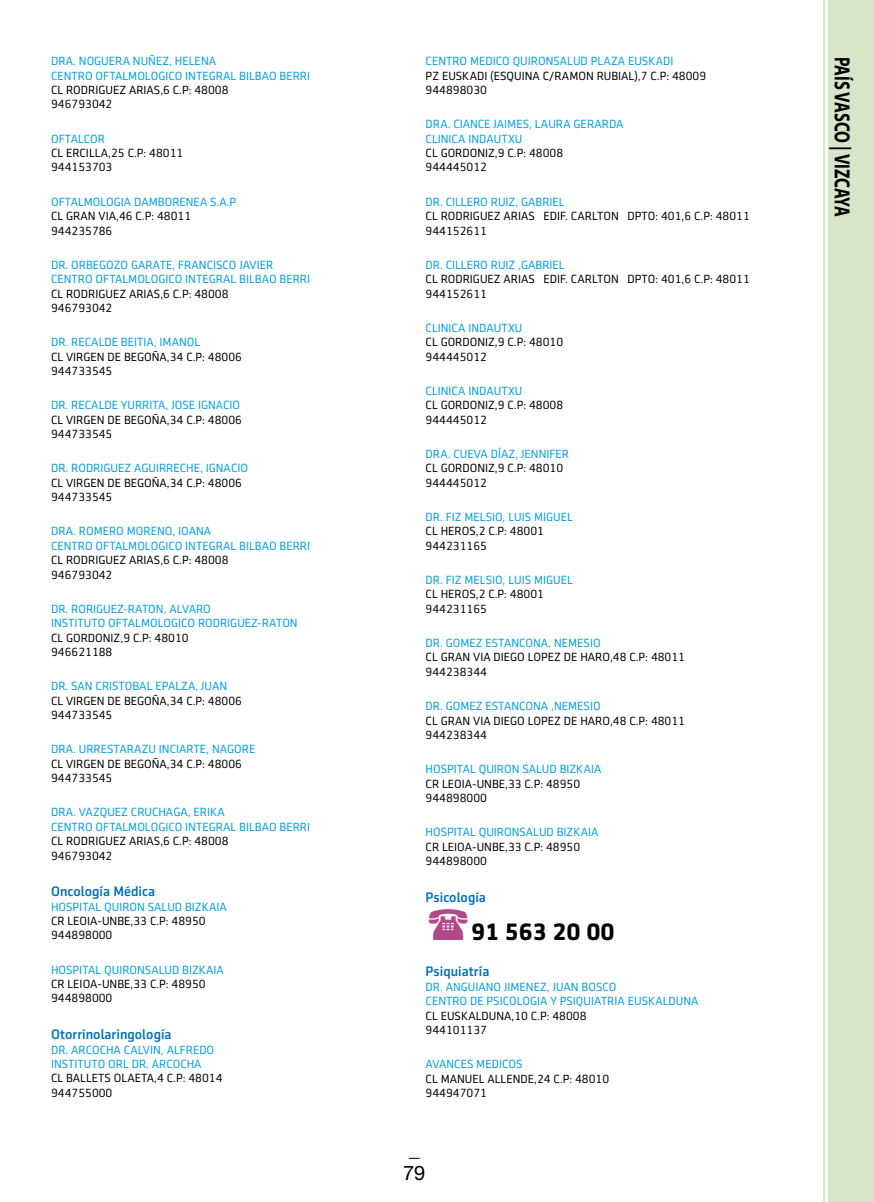
<style>
.page{position:relative;width:874px;height:1202px;background:#fff}
.page>*{position:absolute;margin:0;border:0;box-sizing:border-box;transform-origin:0 0}
.ICONO{font:700 24px "Sentico Sans DT";letter-spacing:-.005em;color:#000}
.t1{font:700 22px "Myriad Pro";letter-spacing:-.01em;color:#000;scale:.75 1}
.t2{font:20px "Helvetica Neue LT Std";color:#000}
.NOMBRE_ESPECIALIDAD{font:500 14px "Sentico Sans DT";color:#0070ba}
.DOMICILIO{font:12px "Sentico Sans DT";color:#000}
.TEXTO_ENTIDAD{font:12px "Sentico Sans DT";color:#009fe3}
.TELEFONO{font:12px "Sentico Sans DT";color:#000}
.CENTRO{font:12px "Sentico Sans DT";color:#009fe3}
</style>
<div class="page">
<div style="left:828px;top:0;width:45px;height:1202px;background:#d7e6c8"></div>
<hr style="left:822px;top:0;width:2px;height:1202px;background:#d7e6c8">
<p class="TEXTO_ENTIDAD" style="left:51px;top:55px;width:166px">DRA. NOGUERA NUÑEZ, HELENA</p>
<p class="CENTRO" style="left:51px;top:69px;width:260px">CENTRO OFTALMOLOGICO INTEGRAL BILBAO BERRI</p>
<p class="DOMICILIO" style="left:51px;top:83px;width:179px">CL RODRIGUEZ ARIAS,6 C.P: 48008</p>
<p class="TELEFONO" style="left:51px;top:98px;width:63px">946793042</p>
<p class="TEXTO_ENTIDAD" style="left:51px;top:132px;width:55px">OFTALCOR</p>
<p class="DOMICILIO" style="left:51px;top:146px;width:134px">CL ERCILLA,25 C.P: 48011</p>
<p class="TELEFONO" style="left:51px;top:161px;width:63px">944153703</p>
<p class="TEXTO_ENTIDAD" style="left:51px;top:195px;width:187px">OFTALMOLOGIA DAMBORENEA S.A.P</p>
<p class="DOMICILIO" style="left:51px;top:209px;width:142px">CL GRAN VIA,46 C.P: 48011</p>
<p class="TELEFONO" style="left:51px;top:224px;width:63px">944235786</p>
<p class="TEXTO_ENTIDAD" style="left:51px;top:258px;width:223px">DR. ORBEGOZO GARATE, FRANCISCO JAVIER</p>
<p class="CENTRO" style="left:51px;top:273px;width:260px">CENTRO OFTALMOLOGICO INTEGRAL BILBAO BERRI</p>
<p class="DOMICILIO" style="left:51px;top:287px;width:179px">CL RODRIGUEZ ARIAS,6 C.P: 48008</p>
<p class="TELEFONO" style="left:51px;top:301px;width:63px">946793042</p>
<p class="TEXTO_ENTIDAD" style="left:51px;top:336px;width:151px">DR. RECALDE BEITIA, IMANOL</p>
<p class="DOMICILIO" style="left:51px;top:350px;width:192px">CL VIRGEN DE BEGOÑA,34 C.P: 48006</p>
<p class="TELEFONO" style="left:51px;top:364px;width:63px">944733545</p>
<p class="TEXTO_ENTIDAD" style="left:51px;top:399px;width:190px">DR. RECALDE YURRITA, JOSE IGNACIO</p>
<p class="DOMICILIO" style="left:51px;top:413px;width:192px">CL VIRGEN DE BEGOÑA,34 C.P: 48006</p>
<p class="TELEFONO" style="left:51px;top:427px;width:63px">944733545</p>
<p class="TEXTO_ENTIDAD" style="left:51px;top:462px;width:198px">DR. RODRIGUEZ AGUIRRECHE, IGNACIO</p>
<p class="DOMICILIO" style="left:51px;top:476px;width:192px">CL VIRGEN DE BEGOÑA,34 C.P: 48006</p>
<p class="TELEFONO" style="left:51px;top:490px;width:63px">944733545</p>
<p class="TEXTO_ENTIDAD" style="left:51px;top:525px;width:162px">DRA. ROMERO MORENO, IOANA</p>
<p class="CENTRO" style="left:51px;top:539px;width:260px">CENTRO OFTALMOLOGICO INTEGRAL BILBAO BERRI</p>
<p class="DOMICILIO" style="left:51px;top:553px;width:179px">CL RODRIGUEZ ARIAS,6 C.P: 48008</p>
<p class="TELEFONO" style="left:51px;top:568px;width:63px">946793042</p>
<p class="TEXTO_ENTIDAD" style="left:51px;top:602px;width:161px">DR. RORIGUEZ-RATON, ALVARO</p>
<p class="CENTRO" style="left:51px;top:617px;width:248px">INSTITUTO OFTALMOLOGICO RODRIGUEZ-RATON</p>
<p class="DOMICILIO" style="left:51px;top:631px;width:139px">CL GORDONIZ,9 C.P: 48010</p>
<p class="TELEFONO" style="left:51px;top:645px;width:63px">946621188</p>
<p class="TEXTO_ENTIDAD" style="left:51px;top:680px;width:178px">DR. SAN CRISTOBAL EPALZA, JUAN</p>
<p class="DOMICILIO" style="left:51px;top:694px;width:192px">CL VIRGEN DE BEGOÑA,34 C.P: 48006</p>
<p class="TELEFONO" style="left:51px;top:708px;width:63px">944733545</p>
<p class="TEXTO_ENTIDAD" style="left:51px;top:743px;width:206px">DRA. URRESTARAZU INCIARTE, NAGORE</p>
<p class="DOMICILIO" style="left:51px;top:757px;width:192px">CL VIRGEN DE BEGOÑA,34 C.P: 48006</p>
<p class="TELEFONO" style="left:51px;top:771px;width:63px">944733545</p>
<p class="TEXTO_ENTIDAD" style="left:51px;top:806px;width:175px">DRA. VAZQUEZ CRUCHAGA, ERIKA</p>
<p class="CENTRO" style="left:51px;top:820px;width:260px">CENTRO OFTALMOLOGICO INTEGRAL BILBAO BERRI</p>
<p class="DOMICILIO" style="left:51px;top:834px;width:179px">CL RODRIGUEZ ARIAS,6 C.P: 48008</p>
<p class="TELEFONO" style="left:51px;top:849px;width:63px">946793042</p>
<p class="NOMBRE_ESPECIALIDAD" style="left:51px;top:884px;width:105px">Oncología Médica</p>
<p class="TEXTO_ENTIDAD" style="left:51px;top:900px;width:177px">HOSPITAL QUIRON SALUD BIZKAIA</p>
<p class="DOMICILIO" style="left:51px;top:914px;width:156px">CR LEOIA-UNBE,33 C.P: 48950</p>
<p class="TELEFONO" style="left:51px;top:929px;width:63px">944898000</p>
<p class="TEXTO_ENTIDAD" style="left:51px;top:963px;width:174px">HOSPITAL QUIRONSALUD BIZKAIA</p>
<p class="DOMICILIO" style="left:51px;top:977px;width:156px">CR LEIOA-UNBE,33 C.P: 48950</p>
<p class="TELEFONO" style="left:51px;top:992px;width:63px">944898000</p>
<p class="NOMBRE_ESPECIALIDAD" style="left:51px;top:1026px;width:122px">Otorrinolaringología</p>
<p class="TEXTO_ENTIDAD" style="left:51px;top:1043px;width:165px">DR. ARCOCHA CALVIN, ALFREDO</p>
<p class="CENTRO" style="left:51px;top:1057px;width:152px">INSTITUTO ORL DR. ARCOCHA</p>
<p class="DOMICILIO" style="left:51px;top:1072px;width:173px">CL BALLETS OLAETA,4 C.P: 48014</p>
<p class="TELEFONO" style="left:51px;top:1086px;width:63px">944755000</p>
<p class="TEXTO_ENTIDAD" style="left:425px;top:55px;width:249px">CENTRO MEDICO QUIRONSALUD PLAZA EUSKADI</p>
<p class="DOMICILIO" style="left:425px;top:69px;width:282px">PZ EUSKADI (ESQUINA C/RAMON RUBIAL),7 C.P: 48009</p>
<p class="TELEFONO" style="left:425px;top:83px;width:63px">944898030</p>
<p class="TEXTO_ENTIDAD" style="left:425px;top:118px;width:199px">DRA. CIANCE JAIMES, LAURA GERARDA</p>
<p class="CENTRO" style="left:425px;top:132px;width:98px">CLINICA INDAUTXU</p>
<p class="DOMICILIO" style="left:425px;top:146px;width:139px">CL GORDONIZ,9 C.P: 48008</p>
<p class="TELEFONO" style="left:425px;top:161px;width:63px">944445012</p>
<p class="TEXTO_ENTIDAD" style="left:425px;top:195px;width:140px">DR. CILLERO RUIZ, GABRIEL</p>
<p class="DOMICILIO" style="left:425px;top:209px;width:325px">CL RODRIGUEZ ARIAS EDIF. CARLTON DPTO: 401,6 C.P: 48011</p>
<p class="TELEFONO" style="left:425px;top:224px;width:63px">944152611</p>
<p class="TEXTO_ENTIDAD" style="left:425px;top:258px;width:140px">DR. CILLERO RUIZ ,GABRIEL</p>
<p class="DOMICILIO" style="left:425px;top:273px;width:325px">CL RODRIGUEZ ARIAS EDIF. CARLTON DPTO: 401,6 C.P: 48011</p>
<p class="TELEFONO" style="left:425px;top:287px;width:63px">944152611</p>
<p class="TEXTO_ENTIDAD" style="left:425px;top:321px;width:98px">CLINICA INDAUTXU</p>
<p class="DOMICILIO" style="left:425px;top:336px;width:139px">CL GORDONIZ,9 C.P: 48010</p>
<p class="TELEFONO" style="left:425px;top:350px;width:63px">944445012</p>
<p class="TEXTO_ENTIDAD" style="left:425px;top:384px;width:98px">CLINICA INDAUTXU</p>
<p class="DOMICILIO" style="left:425px;top:399px;width:139px">CL GORDONIZ,9 C.P: 48008</p>
<p class="TELEFONO" style="left:425px;top:413px;width:63px">944445012</p>
<p class="TEXTO_ENTIDAD" style="left:425px;top:447px;width:145px">DRA. CUEVA DÍAZ, JENNIFER</p>
<p class="DOMICILIO" style="left:425px;top:462px;width:139px">CL GORDONIZ,9 C.P: 48010</p>
<p class="TELEFONO" style="left:425px;top:476px;width:63px">944445012</p>
<p class="TEXTO_ENTIDAD" style="left:425px;top:510px;width:149px">DR. FIZ MELSIO, LUIS MIGUEL</p>
<p class="DOMICILIO" style="left:425px;top:525px;width:120px">CL HEROS,2 C.P: 48001</p>
<p class="TELEFONO" style="left:425px;top:539px;width:63px">944231165</p>
<p class="TEXTO_ENTIDAD" style="left:425px;top:573px;width:149px">DR. FIZ MELSIO, LUIS MIGUEL</p>
<p class="DOMICILIO" style="left:425px;top:588px;width:120px">CL HEROS,2 C.P: 48001</p>
<p class="TELEFONO" style="left:425px;top:602px;width:63px">944231165</p>
<p class="TEXTO_ENTIDAD" style="left:425px;top:636px;width:176px">DR. GOMEZ ESTANCONA, NEMESIO</p>
<p class="DOMICILIO" style="left:425px;top:651px;width:261px">CL GRAN VIA DIEGO LOPEZ DE HARO,48 C.P: 48011</p>
<p class="TELEFONO" style="left:425px;top:665px;width:63px">944238344</p>
<p class="TEXTO_ENTIDAD" style="left:425px;top:699px;width:176px">DR. GOMEZ ESTANCONA ,NEMESIO</p>
<p class="DOMICILIO" style="left:425px;top:714px;width:261px">CL GRAN VIA DIEGO LOPEZ DE HARO,48 C.P: 48011</p>
<p class="TELEFONO" style="left:425px;top:728px;width:63px">944238344</p>
<p class="TEXTO_ENTIDAD" style="left:425px;top:762px;width:177px">HOSPITAL QUIRON SALUD BIZKAIA</p>
<p class="DOMICILIO" style="left:425px;top:777px;width:156px">CR LEOIA-UNBE,33 C.P: 48950</p>
<p class="TELEFONO" style="left:425px;top:791px;width:63px">944898000</p>
<p class="TEXTO_ENTIDAD" style="left:425px;top:825px;width:174px">HOSPITAL QUIRONSALUD BIZKAIA</p>
<p class="DOMICILIO" style="left:425px;top:840px;width:156px">CR LEIOA-UNBE,33 C.P: 48950</p>
<p class="TELEFONO" style="left:425px;top:854px;width:63px">944898000</p>
<p class="NOMBRE_ESPECIALIDAD" style="left:425px;top:889px;width:62px">Psicología</p>
<p class="ICONO" style="left:471px;top:918px;width:145px">91 563 20 00</p>
<p class="NOMBRE_ESPECIALIDAD" style="left:425px;top:964px;width:65px">Psiquiatría</p>
<p class="TEXTO_ENTIDAD" style="left:425px;top:980px;width:192px">DR. ANGUIANO JIMENEZ, JUAN BOSCO</p>
<p class="CENTRO" style="left:425px;top:995px;width:274px">CENTRO DE PSICOLOGIA Y PSIQUIATRIA EUSKALDUNA</p>
<p class="DOMICILIO" style="left:425px;top:1009px;width:162px">CL EUSKALDUNA,10 C.P: 48008</p>
<p class="TELEFONO" style="left:425px;top:1023px;width:63px">944101137</p>
<p class="TEXTO_ENTIDAD" style="left:425px;top:1058px;width:98px">AVANCES MEDICOS</p>
<p class="DOMICILIO" style="left:425px;top:1072px;width:185px">CL MANUEL ALLENDE,24 C.P: 48010</p>
<p class="TELEFONO" style="left:425px;top:1086px;width:63px">944947071</p>
<h3 class="t2" style="left:403px;top:1161px;width:24px">79</h3>
<h2 class="t1" style="left:854px;top:57px;width:215px;rotate:90deg">PAÍS VASCO | VIZCAYA</h2>
</div>
